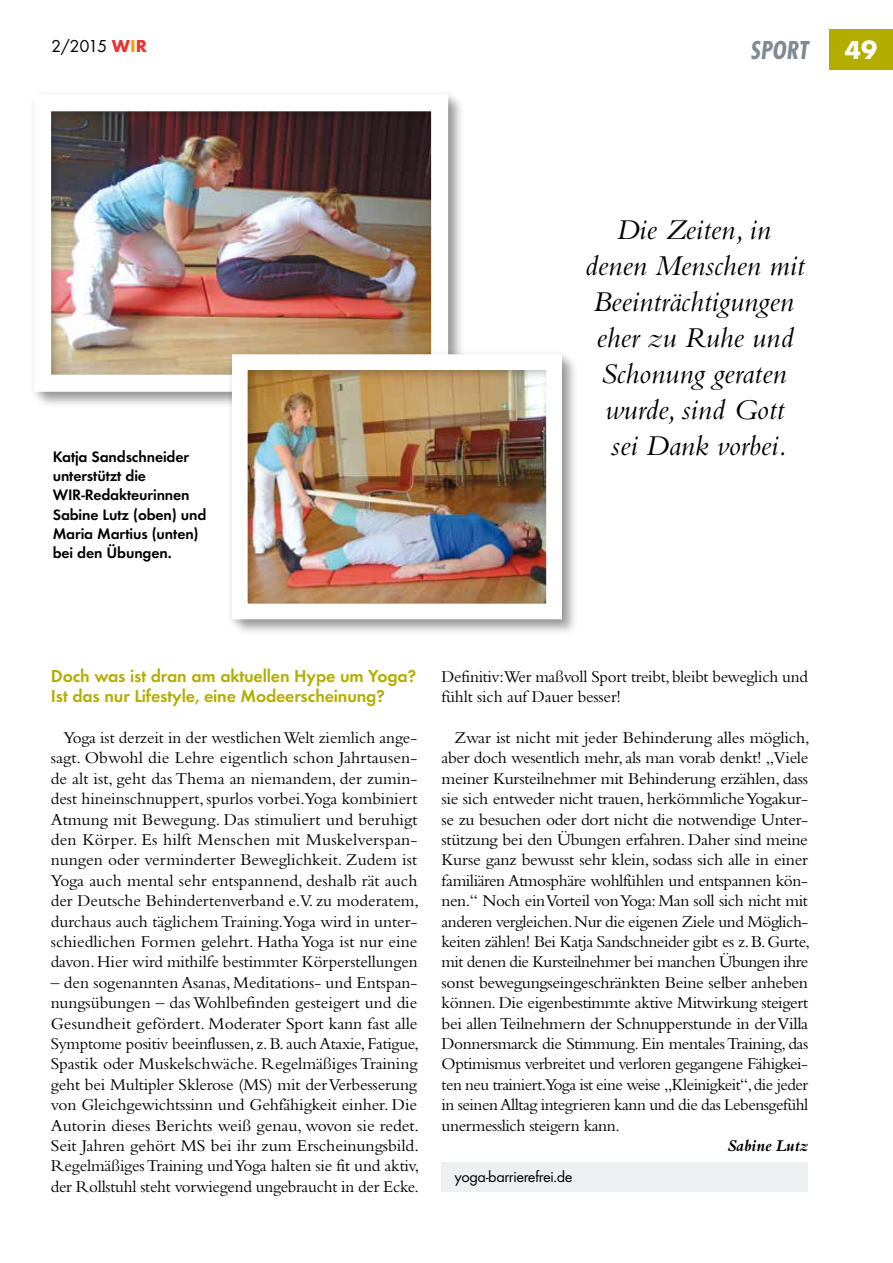
<style>
.page{position:relative;width:893px;height:1263px;background:#fff}
.page>*{position:absolute;margin:0;border:0;box-sizing:border-box;transform-origin:0 0}
.t1{font:italic 30px/36px "Bembo";color:#000;text-align:center}
.t2{font:italic 700 condensed 27px "Futura T";color:#7f8a93}
.t3{font:700 27px "Futura T";color:#fff}
.t4{font:600 18px/20.4px "Futura T";letter-spacing:-.01em;color:#b3ad00}
.t5{font:18px "Futura T";color:#000}
.t6{font:17.25px/20.4px "Bembo";letter-spacing:-.015em;color:#000}
.t7{font:italic 700 17.25px "Bembo";letter-spacing:-.01em;color:#000}
.t8{font:16.2px "Futura T";letter-spacing:-.025em;color:#000}
.t9{font:600 15.75px/19.2px "Futura T";letter-spacing:-.01em;color:#000}
.s1{font-weight:700;color:#e53434}
.s2{font-weight:700;color:#f49e00}
</style>
<div class="page">
<div style="left:829px;top:30px;width:64px;height:40px;background:#b3ad00"></div>
<div style="left:29px;top:89px;width:430px;height:314px;background:#000;opacity:.25"></div>
<div style="left:233px;top:355px;width:346px;height:281px;background:#f8f8f8"></div>
<div style="left:227px;top:349px;width:346px;height:281px;background:#000;opacity:.25"></div>
<div style="left:232px;top:354px;width:330px;height:265px;border:16px solid #fff"></div>
<div style="left:441px;top:1162px;width:367px;height:30px;background:#eeeff1"></div>
<p class="t5" style="left:51px;top:36px;width:97px">2/2015 <span class="s1">W</span><span class="s2">I</span><span class="s1">R</span></p>
<h2 class="t3" style="left:845px;top:34px;width:34px">49</h2>
<h2 class="t2" style="left:751px;top:35px;width:59px">SPORT</h2>
<p class="t9" style="left:53px;top:447px;width:155px">Katja Sandschneider unterstützt die<br>WIR-Redakteurinnen<br>Sabine Lutz (oben) und<br>Maria Martius (unten) bei den Übungen.</p>
<p class="t1" style="left:585px;top:211px;width:221px">Die Zeiten, in denen Menschen mit<br>Beeinträchtigungen eher zu Ruhe und<br>Schonung geraten wurde, sind Gott<br>sei Dank vorbei.</p>
<p class="t4" style="left:51px;top:665px;width:367px">Doch was ist dran am aktuellen Hype um Yoga?<br>Ist das nur Lifestyle, eine Modeerscheinung?</p>
<p class="t6" style="left:51px;top:727px;width:370px;text-indent:13px">Yoga ist derzeit in der westlichenWelt ziemlich ange&shy;sagt. Obwohl die Lehre eigentlich schon Jahrtausen&shy;de alt ist, geht das Thema an niemandem, der zumin&shy;dest hineinschnuppert, spurlos vorbei.Yoga kombiniert Atmung mit Bewegung. Das stimuliert und beruhigt den Körper. Es hilft Menschen mit Muskelverspan&shy;nungen oder verminderter Beweglichkeit. Zudem ist Yoga auch mental sehr entspannend, deshalb rät auch der Deutsche Behindertenverband e.V. zu moderatem, durchaus auch täglichem Training.Yoga wird in unter&shy;schiedlichen Formen gelehrt. Hatha Yoga ist nur eine davon. Hier wird mithilfe bestimmter Körperstellungen</p>
<p class="t6" style="left:51px;top:972px;width:370px">– den sogenannten Asanas, Meditations- und Entspan&shy;nungsübungen – das Wohlbefinden gesteigert und die Gesundheit gefördert. Moderater Sport kann fast alle Symptome positiv beeinflussen, z. B. auch Ataxie, Fatigue, Spastik oder Muskelschwäche. Regelmäßiges Training geht bei Multipler Sklerose (MS) mit der Verbesserung von Gleichgewichtssinn und Gehfähigkeit einher. Die Autorin dieses Berichts weiß genau, wovon sie redet.<br>Seit Jahren gehört MS bei ihr zum Erscheinungsbild.<br>Regelmäßiges Training und Yoga halten sie fit und aktiv, der Rollstuhl steht vorwiegend ungebraucht in der Ecke.</p>
<p class="t6" style="left:442px;top:666px;width:368px">Definitiv:Wer maßvoll Sport treibt, bleibt beweglich und fühlt sich auf Dauer besser!</p>
<p class="t6" style="left:442px;top:727px;width:370px;text-indent:13px">Zwar ist nicht mit jeder Behinderung alles möglich, aber doch wesentlich mehr, als man vorab denkt! „Viele meiner Kursteilnehmer mit Behinderung erzählen, dass sie sich entweder nicht trauen, herkömmliche Yogakur&shy;se zu besuchen oder dort nicht die notwendige Unter&shy;stützung bei den Übungen erfahren. Daher sind meine Kurse ganz bewusst sehr klein, sodass sich alle in einer familiären Atmosphäre wohlfühlen und entspannen kön&shy;nen.“ Noch einVorteil vonYoga: Man soll sich nicht mit anderen vergleichen. Nur die eigenen Ziele und Möglich&shy;keiten zählen! Bei Katja Sandschneider gibt es z.B. Gurte, mit denen die Kursteilnehmer bei manchen Übungen ihre sonst bewegungseingeschränkten Beine selber anheben können. Die eigenbestimmte aktive Mitwirkung steigert bei allen Teilnehmern der Schnupperstunde in der Villa Donnersmarck die Stimmung. Ein mentales Training, das Optimismus verbreitet und verloren gegangene Fähigkei&shy;ten neu trainiert.Yoga ist eine weise „Kleinigkeit“,die jeder in seinen Alltag integrieren kann und die das Lebensgefühl unermesslich steigern kann.</p>
<p class="t7" style="left:727px;top:1136px;width:82px">Sabine Lutz</p>
<p class="t8" style="left:455px;top:1167px;width:119px">yoga-barrierefrei.de</p>
</div>
